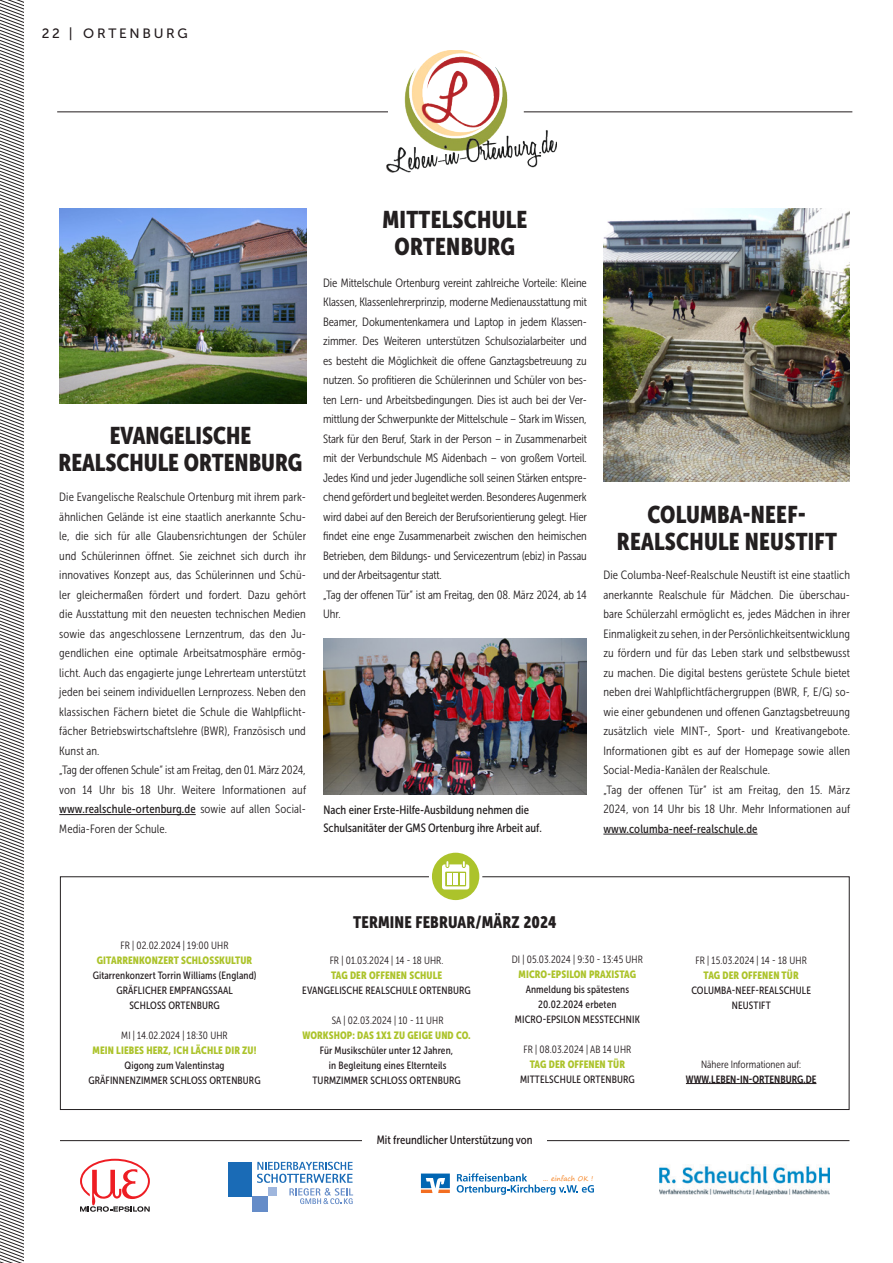
<style>
.page{position:relative;width:893px;height:1263px;background:#fff}
.page>*{position:absolute;margin:0;border:0;box-sizing:border-box;transform-origin:0 0}
.t1{font:24px/27px "Museo Sans Cond 900";letter-spacing:.01em;color:#231f20;text-align:center}
.t2{font:16.5px "Museo Sans Cond 900";letter-spacing:.01em;color:#231f20}
.t3{font:13.5px "Museo Sans 500";letter-spacing:.2em;color:#231c1e}
.t4{font:12px/19.5px "Museo Sans Cond 300";letter-spacing:.01em;color:#231f20}
.t5{font:12px/19.5px "Museo Sans Cond 300";letter-spacing:-.01em;color:#231f20}
.t6{font:12px/18px "Museo Sans Cond 500";color:#231f20}
.t7{font:12px "Museo Sans Cond 500";color:#231c1e}
.t8{font:10.5px/15px "Museo Sans Cond 500";letter-spacing:.01em;color:#231c1e;text-align:center}
.t9{font:10.5px "Museo Sans Cond 300";letter-spacing:.01em;color:#231c1e}
.t10{font:10.5px "Museo Sans Cond 900";letter-spacing:.01em;color:#acc32b}
.t11{font:10.5px "Museo Sans Cond 700";color:#231c1e}
.t12{font:6.75px "Segoe Print";color:#f58220}
.s1{font-family:"Museo Sans Cond 300"}
</style>
<div class="page">
<img style="left:603px;top:209px;width:247px;height:273px">
<div style="left:60px;top:876px;width:790px;height:234px;border:1px solid #231f20"></div>
<hr style="left:57px;top:111px;width:331px;height:1px;background:#231c1e">
<hr style="left:524px;top:111px;width:328px;height:1px;background:#231c1e">
<img style="left:387px;top:50px;width:169px;height:123px">
<svg style="left:421px;top:1173px;width:29px;height:20px"></svg>
<svg style="left:457px;top:1173px;width:137px;height:22px"></svg>
<img style="left:660px;top:1165px;width:169px;height:29px">
<svg style="left:80px;top:1159px;width:70px;height:53px"></svg>
<div style="left:228px;top:1162px;width:24px;height:34px;background:#1a6bb6"></div>
<div style="left:252px;top:1196px;width:16px;height:16px;background:#658cc8"></div>
<svg style="left:257px;top:1162px;width:96px;height:42px"></svg>
<hr style="left:60px;top:1140px;width:789px;height:1px;background:#231f20">
<div style="left:362px;top:1127px;width:185px;height:27px;background:#fff"></div>
<svg style="left:430px;top:851px;width:51px;height:50px"></svg>
<div style="left:429px;top:850px;width:53px;height:53px;border:3px solid #fff;border-radius:50%"></div>
<svg style="left:442px;top:861px;width:27px;height:28px"></svg>
<img style="left:323px;top:639px;width:264px;height:156px">
<img style="left:60px;top:209px;width:246px;height:195px">
<hr style="left:59px;top:814px;width:137px;height:1px;background:#231f20">
<hr style="left:603px;top:834px;width:155px;height:1px;background:#231f20">
<hr style="left:686px;top:1083px;width:130px;height:1px;background:#231c1e">
<svg style="left:0;top:0;width:23px;height:1263px"></svg>
<p class="t3" style="left:42px;top:26px;width:148px">22 | ORTENBURG</p>
<h1 class="t1" style="left:59px;top:422px;width:245px">EVANGELISCHE<br>REALSCHULE ORTENBURG</h1>
<p class="t4" style="left:59px;top:488px;width:248px">Die Evangelische Realschule Ortenburg mit ihrem park&shy;ähnlichen Gelände ist eine staatlich anerkannte Schu&shy;le, die sich für alle Glaubensrichtungen der Schüler und Schülerinnen öffnet. Sie zeichnet sich durch ihr innovatives Konzept aus, das Schülerinnen und Schü&shy;ler gleichermaßen fördert und fordert. Dazu gehört die Ausstattung mit den neuesten technischen Medien sowie das angeschlossene Lernzentrum, das den Ju&shy;gendlichen eine optimale Arbeitsatmosphäre ermög&shy;licht. Auch das engagierte junge Lehrerteam unterstützt jeden bei seinem individuellen Lernprozess. Neben den klassischen Fächern bietet die Schule die Wahlpflicht&shy;fächer Betriebswirtschaftslehre (BWR), Französisch und Kunst an.<br>„Tag der offenen Schule“ ist am Freitag, den 01. März 2024, von 14 Uhr bis 18 Uhr. Weitere Informationen auf</p>
<p class="t6" style="left:59px;top:800px;width:248px">www.realschule-ortenburg.de <span class="s1">sowie auf allen Social-</span></p>
<p class="t4" style="left:59px;top:819px;width:109px">Media-Foren der Schule.</p>
<h1 class="t1" style="left:382px;top:206px;width:146px">MITTELSCHULE<br>ORTENBURG</h1>
<p class="t5" style="left:323px;top:273px;width:265px">Die Mittelschule Ortenburg vereint zahlreiche Vorteile: Kleine Klassen, Klassenlehrerprinzip, moderne Medienausstattung mit Beamer, Dokumentenkamera und Laptop in jedem Klassen&shy;zimmer. Des Weiteren unterstützen Schulsozialarbeiter und es besteht die Möglichkeit die offene Ganztagsbetreuung zu nutzen. So profitieren die Schülerinnen und Schüler von bes&shy;ten Lern- und Arbeitsbedingungen. Dies ist auch bei der Ver&shy;mittlung der Schwerpunkte der Mittelschule – Stark im Wissen, Stark für den Beruf, Stark in der Person – in Zusammenarbeit mit der Verbundschule MS Aidenbach – von großem Vorteil.<br>Jedes Kind und jeder Jugendliche soll seinen Stärken entspre&shy;chend gefördert und begleitet werden. Besonderes Augenmerk wird dabei auf den Bereich der Berufsorientierung gelegt. Hier findet eine enge Zusammenarbeit zwischen den heimischen Betrieben, dem Bildungs- und Servicezentrum (ebiz) in Passau und der Arbeitsagentur statt.<br>„Tag der offenen Tür“ ist am Freitag, den 08. März 2024, ab 14<br>Uhr.</p>
<p class="t6" style="left:323px;top:801px;width:220px">Nach einer Erste-Hilfe-Ausbildung nehmen die<br>Schulsanitäter der GMS Ortenburg ihre Arbeit auf.</p>
<h1 class="t1" style="left:617px;top:501px;width:222px">COLUMBA-NEEF-<br>REALSCHULE NEUSTIFT</h1>
<p class="t4" style="left:603px;top:566px;width:248px">Die Columba-Neef-Realschule Neustift ist eine staatlich anerkannte Realschule für Mädchen. Die überschau&shy;bare Schülerzahl ermöglicht es, jedes Mädchen in ihrer Einmaligkeit zu sehen, in der Persönlichkeitsentwicklung zu fördern und für das Leben stark und selbstbewusst zu machen. Die digital bestens gerüstete Schule bietet neben drei Wahlpflichtfächergruppen (BWR, F, E/G) so&shy;wie einer gebundenen und offenen Ganztagsbetreuung zusätzlich viele MINT-, Sport- und Kreativangebote.<br>Informationen gibt es auf der Homepage sowie allen Social-Media-Kanälen der Realschule.<br>„Tag der offenen Tür“ ist am Freitag, den 15. März 2024, von 14 Uhr bis 18 Uhr. Mehr Informationen auf</p>
<p class="t6" style="left:603px;top:820px;width:156px">www.columba-neef-realschule.de</p>
<h2 class="t2" style="left:353px;top:913px;width:205px">TERMINE FEBRUAR/MÄRZ 2024</h2>
<p class="t9" style="left:120px;top:940px;width:110px">FR | 02.02.2024 | 19:00 UHR</p>
<p class="t10" style="left:97px;top:954px;width:157px">GITARRENKONZERT SCHLOSSKULTUR</p>
<p class="t8" style="left:93px;top:968px;width:165px">Gitarrenkonzert Torrin Williams (England)<br>GRÄFLICHER EMPFANGSSAAL<br>SCHLOSS ORTENBURG</p>
<p class="t9" style="left:121px;top:1030px;width:108px">MI | 14.02.2024 | 18:30 UHR</p>
<p class="t10" style="left:93px;top:1044px;width:165px">MEIN LIEBES HERZ, ICH LÄCHLE DIR ZU!</p>
<p class="t8" style="left:88px;top:1058px;width:174px">Qigong zum Valentinstag<br>GRÄFINNENZIMMER SCHLOSS ORTENBURG</p>
<p class="t9" style="left:330px;top:955px;width:115px">FR | 01.03.2024 | 14 - 18 UHR.</p>
<p class="t10" style="left:331px;top:969px;width:113px">TAG DER OFFENEN SCHULE</p>
<p class="t8" style="left:302px;top:983px;width:170px">EVANGELISCHE REALSCHULE ORTENBURG</p>
<p class="t9" style="left:332px;top:1015px;width:113px">SA | 02.03.2024 | 10 - 11 UHR</p>
<p class="t10" style="left:302px;top:1029px;width:170px">WORKSHOP: DAS 1X1 ZU GEIGE UND CO.</p>
<p class="t8" style="left:312px;top:1043px;width:150px">Für Musikschüler unter 12 Jahren,<br>in Begleitung eines Elternteils<br>TURMZIMMER SCHLOSS ORTENBURG</p>
<p class="t9" style="left:512px;top:954px;width:133px">DI | 05.03.2024 | 9:30 - 13:45 UHR</p>
<p class="t10" style="left:519px;top:968px;width:119px">MICRO-EPSILON PRAXISTAG</p>
<p class="t8" style="left:515px;top:982px;width:126px">Anmeldung bis spätestens<br>20.02.2024 erbeten<br>MICRO-EPSILON MESSTECHNIK</p>
<p class="t9" style="left:523px;top:1044px;width:109px">FR | 08.03.2024 | AB 14 UHR</p>
<p class="t10" style="left:530px;top:1058px;width:97px">TAG DER OFFENEN TÜR</p>
<p class="t8" style="left:520px;top:1072px;width:116px">MITTELSCHULE ORTENBURG</p>
<p class="t7" style="left:377px;top:1133px;width:157px">Mit freundlicher Unterstützung von</p>
<p class="t12" style="left:543px;top:1175px;width:52px">... einfach OK !</p>
<p class="t9" style="left:695px;top:955px;width:113px">FR | 15.03.2024 | 14 - 18 UHR</p>
<p class="t10" style="left:704px;top:969px;width:97px">TAG DER OFFENEN TÜR</p>
<p class="t8" style="left:691px;top:983px;width:121px">COLUMBA-NEEF-REALSCHULE<br>NEUSTIFT</p>
<p class="t9" style="left:701px;top:1058px;width:102px">Nähere Informationen auf:</p>
<p class="t11" style="left:686px;top:1073px;width:132px">WWW.LEBEN-IN-ORTENBURG.DE</p>
</div>
